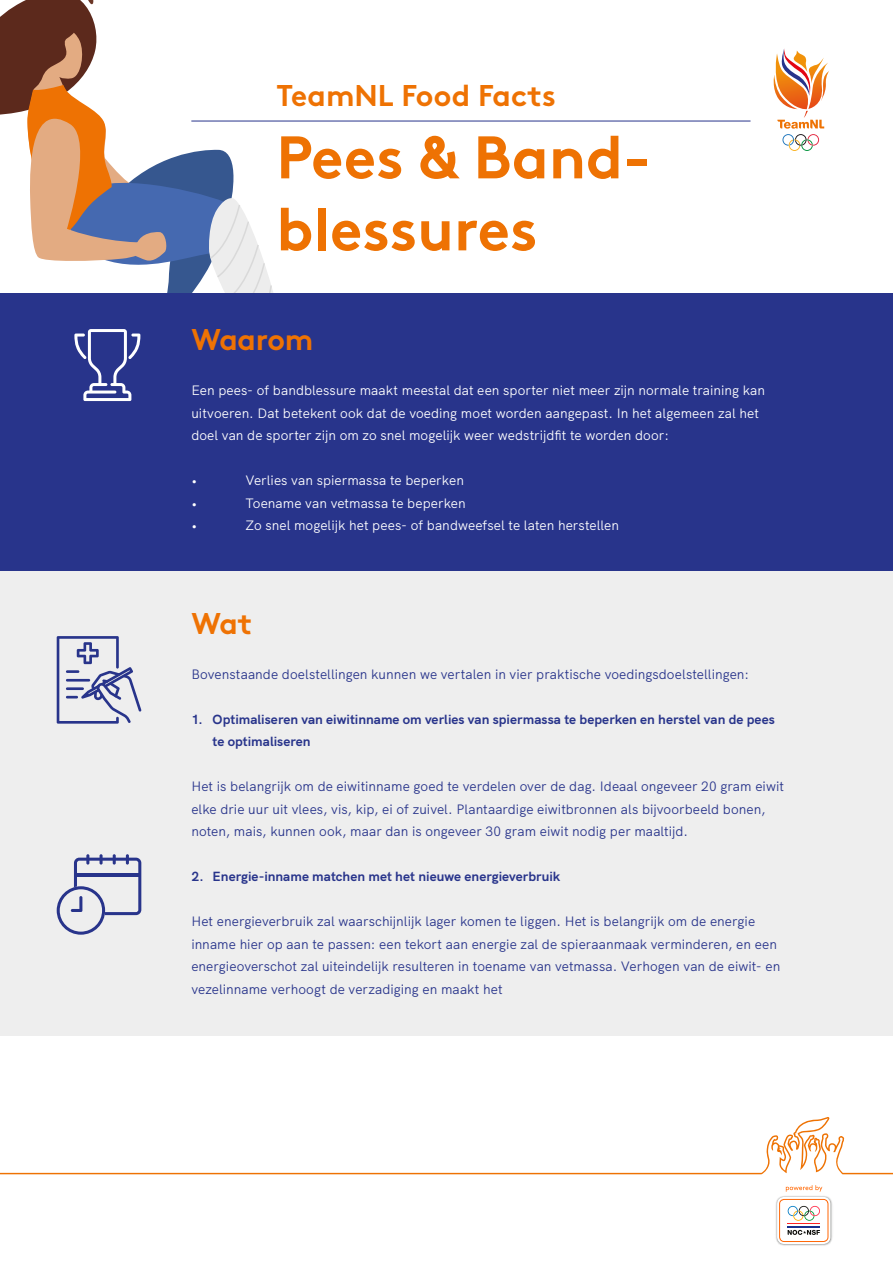
<style>
.page{position:relative;width:893px;height:1263px;background:#fff}
.page>*{position:absolute;margin:0;border:0;box-sizing:border-box;transform-origin:0 0}
.t1{font:700 60px/72px "Brown";color:#ee7203}
.t2{font:700 30px "Brown";letter-spacing:-.01em;color:#ee7203}
.t3{font:13.5px/22.5px "HK Grotesk";letter-spacing:.005em;color:#28348b}
.t4{font:13.5px/22.5px "HK Grotesk";letter-spacing:.005em;color:#fff}
.t5{font:700 13.5px/22.5px "HK Grotesk";letter-spacing:.005em;color:#28348b}
</style>
<div class="page">
<div style="left:0;top:549px;width:893px;height:486px;background:#eee"></div>
<hr style="left:191px;top:121px;width:559px;height:1px;background:#28348b">
<div style="left:0;top:293px;width:893px;height:277px;background:#28348b"></div>
<svg style="left:0;top:0;width:314px;height:401px"></svg>
<svg style="left:57px;top:854px;width:84px;height:81px"></svg>
<hr style="left:77px;top:873px;width:61px;height:3px;background:#28348b">
<svg style="left:57px;top:636px;width:84px;height:88px"></svg>
<svg style="left:0;top:1117px;width:893px;height:57px"></svg>
<svg style="left:773px;top:48px;width:56px;height:103px"></svg>
<img style="left:776px;top:1199px;width:57px;height:47px">
<svg style="left:777px;top:1185px;width:53px;height:59px"></svg>
<h2 class="t2" style="left:276px;top:72px;width:281px">TeamNL Food Facts</h2>
<h1 class="t1" style="left:276px;top:115px;width:376px">Pees &amp; Band&shy;blessures</h1>
<h2 class="t2" style="left:191px;top:316px;width:123px">Waarom</h2>
<p class="t4" style="left:191px;top:378px;width:575px">Een pees- of bandblessure maakt meestal dat een sporter niet meer zijn normale training kan uitvoeren. Dat betekent ook dat de voeding moet worden aangepast. In het algemeen zal het doel van de sporter zijn om zo snel mogelijk weer wedstrijdfit te worden door:</p>
<p class="t4" style="left:191px;top:468px;width:7px">•</p>
<p class="t4" style="left:245px;top:468px;width:220px">Verlies van spiermassa te beperken</p>
<p class="t4" style="left:191px;top:491px;width:7px">•</p>
<p class="t4" style="left:245px;top:491px;width:222px">Toename van vetmassa te beperken</p>
<p class="t4" style="left:191px;top:513px;width:7px">•</p>
<p class="t4" style="left:245px;top:513px;width:375px">Zo snel mogelijk het pees- of bandweefsel te laten herstellen</p>
<h2 class="t2" style="left:191px;top:599px;width:62px">Wat</h2>
<p class="t3" style="left:191px;top:662px;width:559px">Bovenstaande doelstellingen kunnen we vertalen in vier praktische voedingsdoelstellingen:</p>
<p class="t5" style="left:213px;top:707px;width:564px;text-indent:-21px">1. Optimaliseren van eiwitinname om verlies van spiermassa te beperken en herstel van de pees te optimaliseren</p>
<p class="t3" style="left:191px;top:774px;width:594px">Het is belangrijk om de eiwitinname goed te verdelen over de dag. Ideaal ongeveer 20 gram eiwit elke drie uur uit vlees, vis, kip, ei of zuivel. Plantaardige eiwitbronnen als bijvoorbeeld bonen, noten, mais, kunnen ook, maar dan is ongeveer 30 gram eiwit nodig per maaltijd.</p>
<p class="t5" style="left:191px;top:864px;width:370px">2. Energie-inname matchen met het nieuwe energieverbruik</p>
<p class="t3" style="left:191px;top:909px;width:590px">Het energieverbruik zal waarschijnlijk lager komen te liggen. Het is belangrijk om de energie inname hier op aan te passen: een tekort aan energie zal de spieraanmaak verminderen, en een energieoverschot zal uiteindelijk resulteren in toename van vetmassa. Verhogen van de eiwit- en vezelinname verhoogt de verzadiging en maakt het</p>
</div>
